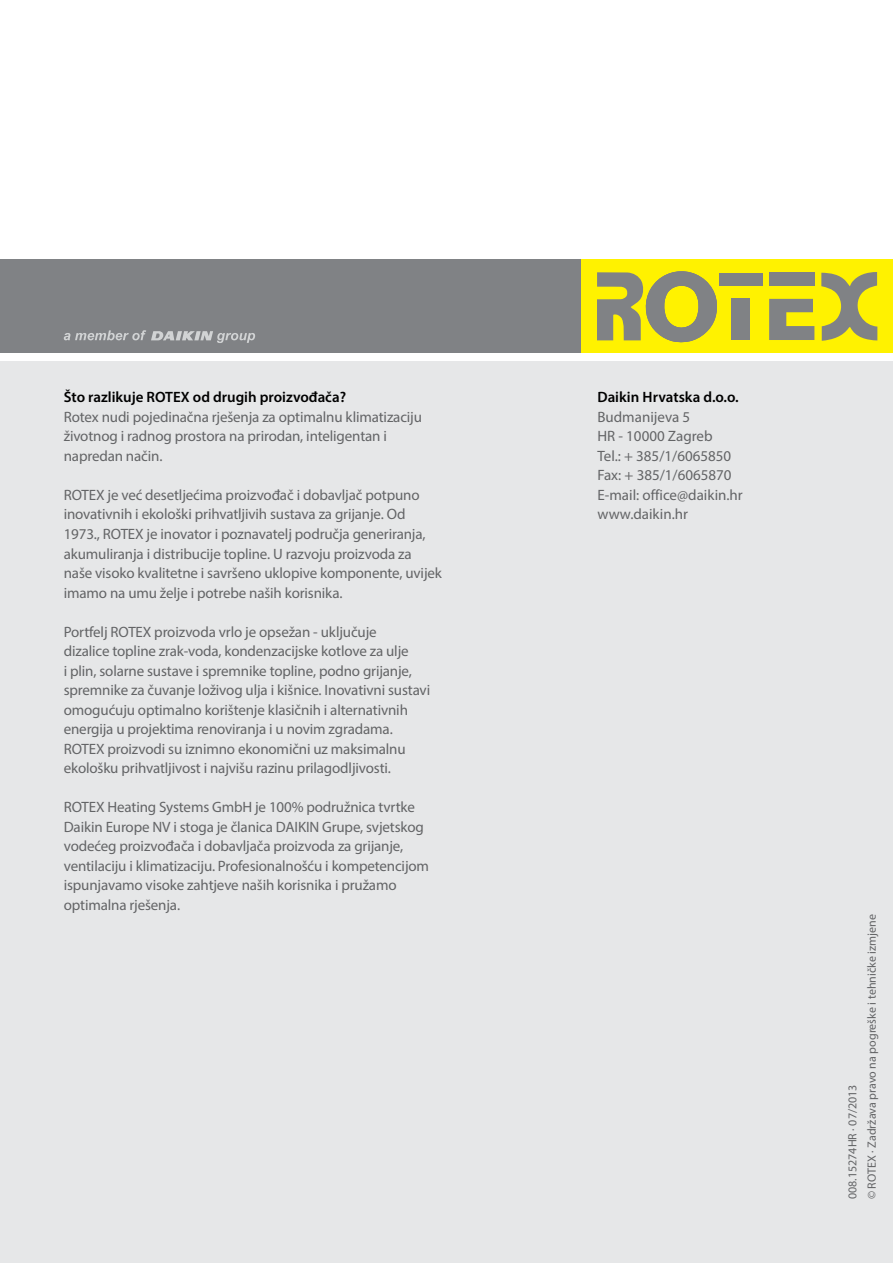
<style>
.page{position:relative;width:893px;height:1263px;background:#fff}
.page>*{position:absolute;margin:0;border:0;box-sizing:border-box;transform-origin:0 0}
.t1{font:15px/19.5px "Myriad Pro";letter-spacing:-.01em;color:#636466}
.t2{font:600 15px "Myriad Pro";color:#000}
.t3{font:12px/19.5px "Myriad Pro";color:#636466}
</style>
<div class="page">
<div style="left:0;top:361px;width:893px;height:902px;background:#e6e7e8"></div>
<div style="left:0;top:259px;width:581px;height:94px;background:#808285"></div>
<div style="left:581px;top:259px;width:312px;height:94px;background:#fff200"></div>
<svg style="left:821px;top:272px;width:56px;height:69px"></svg>
<div style="left:769px;top:273px;width:45px;height:13px;background:#808285"></div>
<div style="left:719px;top:273px;width:44px;height:13px;background:#808285"></div>
<div style="left:731px;top:298px;width:18px;height:42px;background:#808285"></div>
<svg style="left:769px;top:299px;width:45px;height:41px"></svg>
<svg style="left:597px;top:271px;width:120px;height:71px"></svg>
<svg style="left:64px;top:330px;width:191px;height:13px"></svg>
<p class="t2" style="left:64px;top:388px;width:284px">Što razlikuje ROTEX od drugih proizvođača?</p>
<p class="t1" style="left:64px;top:407px;width:360px">Rotex nudi pojedinačna rješenja za optimalnu klimatizaciju životnog i radnog prostora na prirodan, inteligentan i napredan način.</p>
<p class="t1" style="left:64px;top:485px;width:380px">ROTEX je već desetljećima proizvođač i dobavljač potpuno inovativnih i ekološki prihvatljivih sustava za grijanje. Od 1973., ROTEX je inovator i poznavatelj područja generiranja, akumuliranja i distribucije topline. U razvoju proizvoda za naše visoko kvalitetne i savršeno uklopive komponente, uvijek imamo na umu želje i potrebe naših korisnika.</p>
<p class="t1" style="left:64px;top:621px;width:368px">Portfelj ROTEX proizvoda vrlo je opsežan - uključuje<br>dizalice topline zrak-voda, kondenzacijske kotlove za ulje<br>i plin, solarne sustave i spremnike topline, podno grijanje, spremnike za čuvanje loživog ulja i kišnice. Inovativni sustavi omogućuju optimalno korištenje klasičnih i alternativnih energija u projektima renoviranja i u novim zgradama.<br>ROTEX proizvodi su iznimno ekonomični uz maksimalnu ekološku prihvatljivost i najvišu razinu prilagodljivosti.</p>
<p class="t1" style="left:64px;top:797px;width:367px">ROTEX Heating Systems GmbH je 100% podružnica tvrtke Daikin Europe NV i stoga je članica DAIKIN Grupe, svjetskog vodećeg proizvođača i dobavljača proizvoda za grijanje, ventilaciju i klimatizaciju. Profesionalnošću i kompetencijom ispunjavamo visoke zahtjeve naših korisnika i pružamo optimalna rješenja.</p>
<p class="t2" style="left:597px;top:388px;width:143px">Daikin Hrvatska d.o.o.</p>
<p class="t1" style="left:597px;top:407px;width:147px">Budmanijeva 5<br>HR - 10000 Zagreb<br>Tel.: + 385/1/6065850<br>Fax: + 385/1/6065870<br>E-mail: office@daikin.hr www.daikin.hr</p>
<p class="t3" style="left:842px;top:1199px;width:286px;rotate:-90deg">008.15274HR · 07/2013<br>© ROTEX · Zadržava pravo na pogreške i tehničke izmjene</p>
</div>
